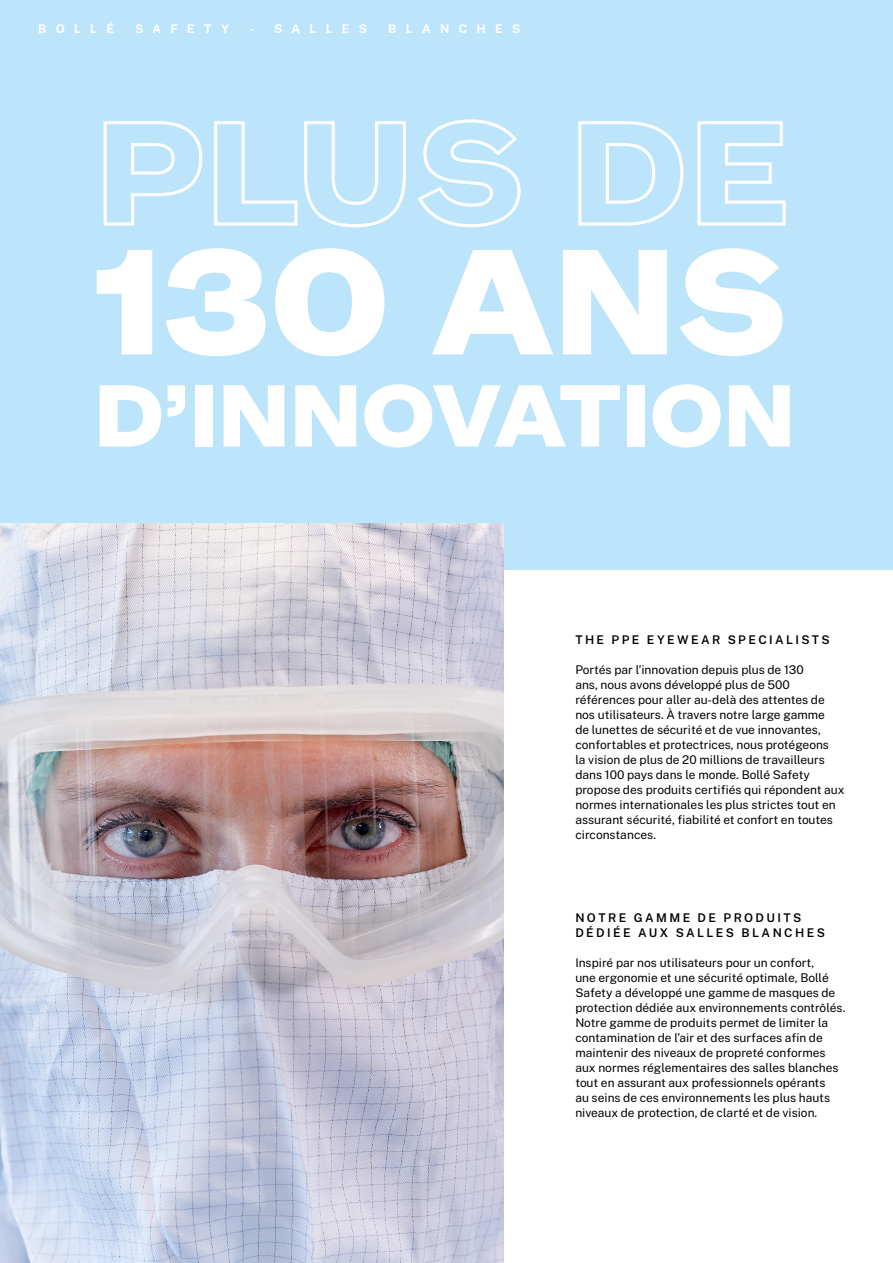
<style>
.page{position:relative;width:893px;height:1263px;background:#fff}
.page>*{position:absolute;margin:0;border:0;box-sizing:border-box;transform-origin:0 0}
.t1{font:143.1px "Mint Grotesk Outline";color:#fff}
.t2{font:900 143.1px "Mint Grotesk V1.1";color:#fff}
.t3{font:900 83.85px "Mint Grotesk V1.1";color:#fff}
.t4{font:12px/15px "Public Sans";color:#000}
.t5{font:600 12px/15px "Public Sans";letter-spacing:.2em;color:#000}
.t6{font:700 12px "Public Sans";letter-spacing:.77em;color:#fff}
</style>
<div class="page">
<div style="left:0;top:0;width:893px;height:570px;background:#bce4fa"></div>
<img style="left:0;top:523px;width:504px;height:740px">
<p class="t6" style="left:38px;top:20px;width:77px">BOLLÉ</p>
<p class="t6" style="left:135px;top:20px;width:96px">SAFETY</p>
<p class="t6" style="left:249px;top:20px;width:119px">- SALLES</p>
<p class="t6" style="left:388px;top:20px;width:134px">BLANCHES</p>
<h1 class="t1" style="left:94px;top:84px;width:697px">PLUS DE</h1>
<h1 class="t2" style="left:94px;top:213px;width:695px">130 ANS</h1>
<h2 class="t3" style="left:94px;top:364px;width:702px">D’INNOVATION</h2>
<p class="t5" style="left:575px;top:631px;width:256px">THE PPE EYEWEAR SPECIALISTS</p>
<p class="t4" style="left:575px;top:661px;width:271px">Portés par l’innovation depuis plus de 130<br>ans, nous avons développé plus de 500 références pour aller au-delà des attentes de nos utilisateurs. À travers notre large gamme<br>de lunettes de sécurité et de vue innovantes, confortables et protectrices, nous protégeons<br>la vision de plus de 20 millions de travailleurs dans 100 pays dans le monde. Bollé Safety propose des produits certifiés qui répondent aux normes internationales les plus strictes tout en assurant sécurité, fiabilité et confort en toutes circonstances.</p>
<p class="t5" style="left:575px;top:909px;width:251px">NOTRE GAMME DE PRODUITS<br>DÉDIÉE AUX SALLES BLANCHES</p>
<p class="t4" style="left:575px;top:954px;width:272px">Inspiré par nos utilisateurs pour un confort,<br>une ergonomie et une sécurité optimale, Bollé Safety a développé une gamme de masques de protection dédiée aux environnements contrôlés.<br>Notre gamme de produits permet de limiter la contamination de l’air et des surfaces afin de maintenir des niveaux de propreté conformes aux normes réglementaires des salles blanches tout en assurant aux professionnels opérants<br>au seins de ces environnements les plus hauts niveaux de protection, de clarté et de vision.</p>
</div>
